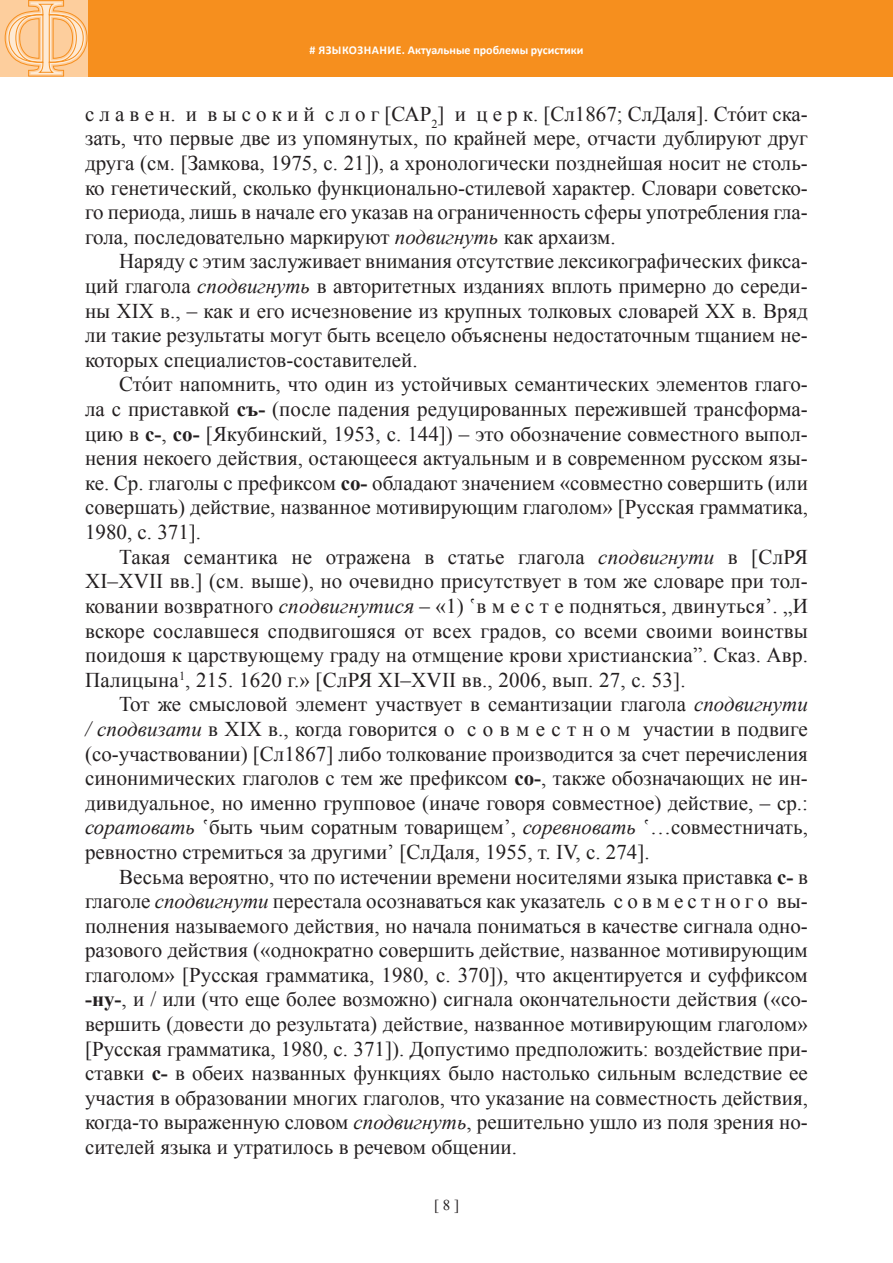
<style>
.page{position:relative;width:893px;height:1263px;background:#fff}
.page>*{position:absolute;margin:0;border:0;box-sizing:border-box;transform-origin:0 0}
.t1{font:21px/24.6px "Times New Roman";color:#231f20;text-align:justify}
.t2{font:15px "Times New Roman";color:#231f20}
.t3{font:700 12px "Calibri";color:#fff}
.s1{font-style:italic}
.s2{font-weight:700}
</style>
<div class="page">
<div style="left:0;top:0;width:893px;height:77px;background:#f68f1e"></div>
<div style="left:0;top:0;width:88px;height:77px;background:#fdce9d"></div>
<svg style="left:4px;top:0;width:84px;height:77px"></svg>
<p class="t3" style="left:309px;top:43px;width:41px"># Языкознание</p>
<p class="t3" style="left:402px;top:43px;width:183px">. Актуальные проблемы русистики</p>
<p class="t1" style="left:85px;top:101px;width:724px">с л а в е н. и в ы с о к и й с л о г [САР<sub>2</sub>] и ц е р к. [Сл1867; СлДаля]. Сто́ит ска&shy;зать, что первые две из упомянутых, по крайней мере, отчасти дублируют друг друга (см. [Замкова, 1975, с. 21]), а хронологически позднейшая носит не столь&shy;ко генетический, сколько функционально-стилевой характер. Словари советско&shy;го периода, лишь в начале его указав на ограниченность сферы употребления гла&shy;гола, последовательно маркируют <span class="s1">подвигнуть</span> как архаизм.</p>
<p class="t1" style="left:85px;top:249px;width:724px;text-indent:34px">Наряду с этим заслуживает внимания отсутствие лексикографических фикса&shy;ций глагола <span class="s1">сподвигнуть</span> в авторитетных изданиях вплоть примерно до середи&shy;ны XIX в., – как и его исчезновение из крупных толковых словарей XX в. Вряд ли такие результаты могут быть всецело объяснены недостаточным тщанием не&shy;которых специалистов-составителей.</p>
<p class="t1" style="left:85px;top:372px;width:724px;text-indent:34px">Сто́ит напомнить, что один из устойчивых семантических элементов глаго&shy;ла с приставкой <span class="s2">съ-</span> (после падения редуцированных пережившей трансформа&shy;цию в <span class="s2">с-</span>, <span class="s2">со-</span> [Якубинский, 1953, с. 144]) – это обозначение совместного выпол&shy;нения некоего действия, остающееся актуальным и в современном русском язы&shy;ке. Ср. глаголы с префиксом <span class="s2">со-</span> обладают значением «совместно совершить (или совершать) действие, названное мотивирующим глаголом» [Русская грамматика, 1980, с. 371].</p>
<p class="t1" style="left:85px;top:544px;width:724px;text-indent:34px">Такая семантика не отражена в статье глагола <span class="s1">сподвигнути</span> в [СлРЯ XI–XVII вв.] (см. выше), но очевидно присутствует в том же словаре при тол&shy;ковании возвратного <span class="s1">сподвигнутися</span> – «1) ʽв м е с т е подняться, двинутьсяʼ. „И вскоре сославшеся сподвигошяся от всех градов, со всеми своими воинствы поидошя к царствующему граду на отмщение крови христианскиа”. Сказ. Авр.<br>Палицына<sup>1</sup>, 215. 1620 г.» [СлРЯ XI–XVII вв., 2006, вып. 27, с. 53].</p>
<p class="t1" style="left:85px;top:692px;width:724px;text-indent:34px">Тот же смысловой элемент участвует в семантизации глагола <span class="s1">сподвигнути / сподвизати</span> в XIX в., когда говорится о с о в м е с т н о м участии в подвиге (со-участвовании) [Сл1867] либо толкование производится за счет перечисления синонимических глаголов с тем же префиксом <span class="s2">со-</span>, также обозначающих не ин&shy;дивидуальное, но именно групповое (иначе говоря совместное) действие, – ср.: <span class="s1">соратовать</span> ʽбыть чьим соратным товарищемʼ, <span class="s1">соревновать</span> ʽ…совместничать, ревностно стремиться за другимиʼ [СлДаля, 1955, т. IV, с. 274].</p>
<p class="t1" style="left:85px;top:864px;width:724px;text-indent:34px">Весьма вероятно, что по истечении времени носителями языка приставка <span class="s2">с-</span> в глаголе <span class="s1">сподвигнути</span> перестала осознаваться как указатель с о в м е с т н о г о вы&shy;полнения называемого действия, но начала пониматься в качестве сигнала одно&shy;разового действия («однократно совершить действие, названное мотивирующим глаголом» [Русская грамматика, 1980, с. 370]), что акцентируется и суффиксом <span class="s2">-ну-</span>, и / или (что еще более возможно) сигнала окончательности действия («со&shy;вершить (довести до результата) действие, названное мотивирующим глаголом» [Русская грамматика, 1980, с. 371]). Допустимо предположить: воздействие при&shy;ставки <span class="s2">с-</span> в обеих названных функциях было настолько сильным вследствие ее участия в образовании многих глаголов, что указание на совместность действия, когда-то выраженную словом <span class="s1">сподвигнуть</span>, решительно ушло из поля зрения но&shy;сителей языка и утратилось в речевом общении.</p>
<p class="t2" style="left:434px;top:1194px;width:26px">[ 8 ]</p>
</div>
